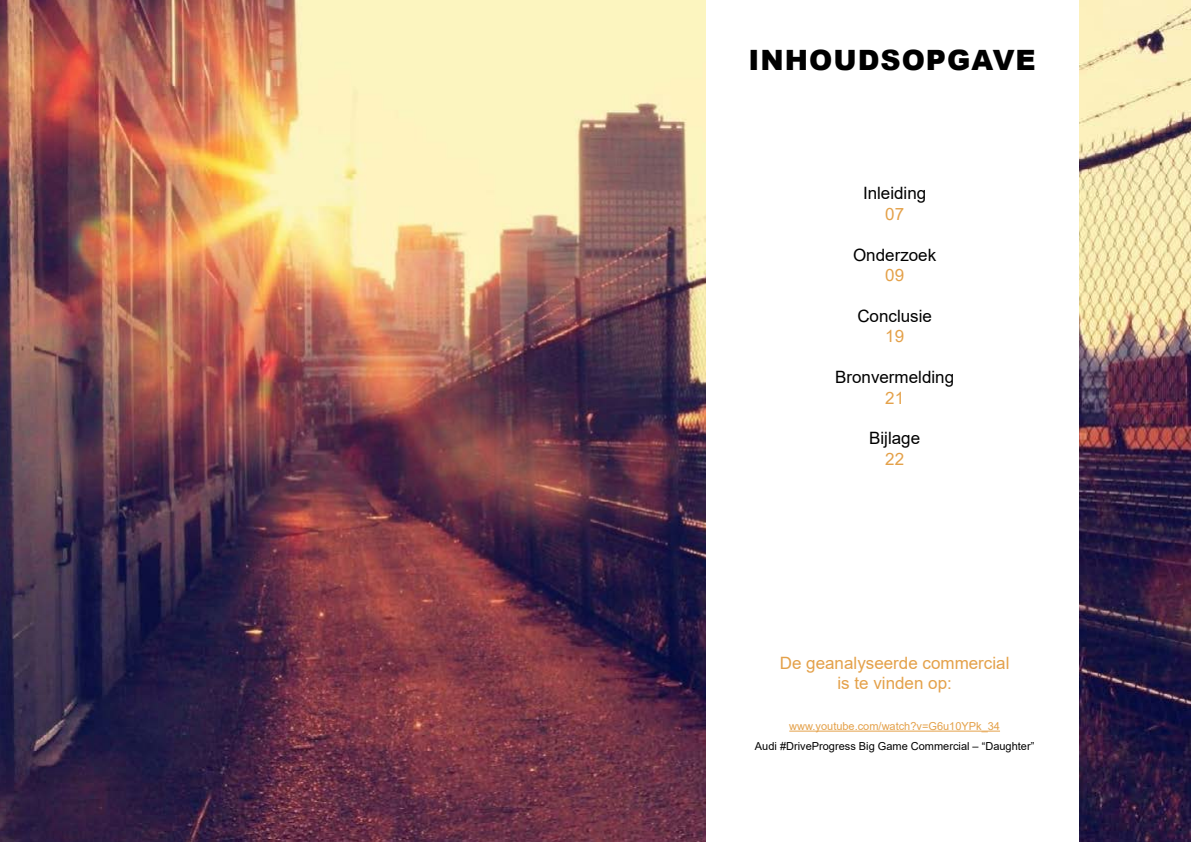
<style>
.page{position:relative;width:1191px;height:842px;background:#fff}
.page>*{position:absolute;margin:0;border:0;box-sizing:border-box;transform-origin:0 0}
.t1{font:900 28px "Arial";letter-spacing:.035em;color:#000}
.t2{font:17px "Arial";color:#000}
.t3{font:17px/20.4px "Arial";color:#e4a14a;text-align:center}
.t4{font:11px "Arial";color:#000}
.t5{font:11px "Arial";color:#e4a14a}
</style>
<div class="page">
<img style="left:0;top:0;width:1191px;height:842px">
<div style="left:706px;top:0;width:372px;height:842px;background:#fff"></div>
<hr style="left:789px;top:731px;width:211px;height:1px;background:#e4a14a">
<h1 class="t1" style="left:748px;top:40px;width:289px">INHOUDSOPGAVE</h1>
<p class="t2" style="left:863px;top:182px;width:65px">Inleiding</p>
<p class="t3" style="left:885px;top:204px;width:20px">07</p>
<p class="t2" style="left:853px;top:243px;width:85px">Onderzoek</p>
<p class="t3" style="left:885px;top:265px;width:20px">09</p>
<p class="t2" style="left:857px;top:304px;width:76px">Conclusie</p>
<p class="t3" style="left:885px;top:326px;width:20px">19</p>
<p class="t2" style="left:835px;top:365px;width:121px">Bronvermelding</p>
<p class="t3" style="left:885px;top:387px;width:20px">21</p>
<p class="t2" style="left:869px;top:427px;width:53px">Bijlage</p>
<p class="t3" style="left:885px;top:448px;width:20px">22</p>
<p class="t3" style="left:780px;top:652px;width:231px">De geanalyseerde commercial is te vinden op:</p>
<p class="t5" style="left:789px;top:718px;width:212px">www.youtube.com/watch?v=G6u10YPk_34</p>
<p class="t4" style="left:755px;top:739px;width:281px">Audi #DriveProgress Big Game Commercial – “Daughter”</p>
</div>
